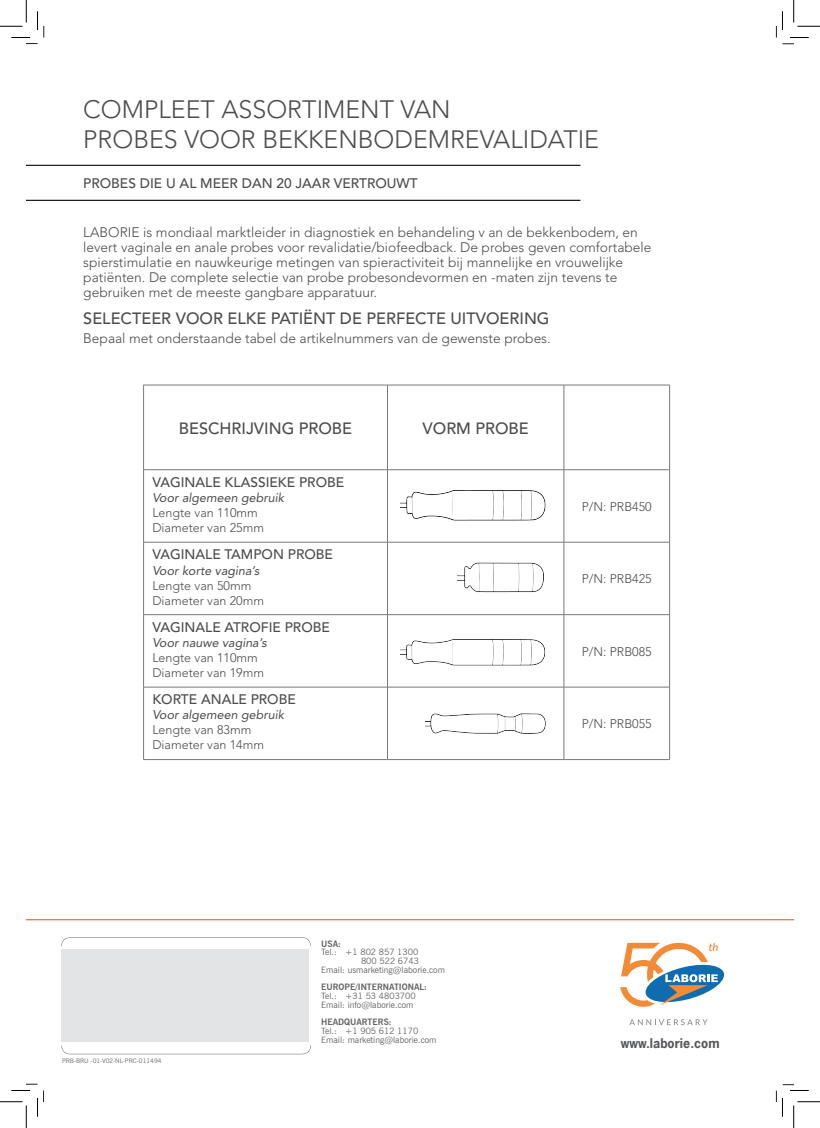
<style>
.page{position:relative;width:820px;height:1128px;background:#fff}
.page>*{position:absolute;margin:0;border:0;box-sizing:border-box;transform-origin:0 0}
.t1{font:300 25px/30px "Avenir LT Std";color:#4b4c4d}
.t2{font:500 16.25px "Avenir LT Std";color:#4b4c4d}
.t3{font:300 13.75px/15px "Avenir LT Std";color:#4b4c4d}
.t4{font:500 13.75px "Avenir LT Std";color:#4b4c4d}
.t5{font:italic 12.5px/15px "Avenir LT Std";color:#4b4c4d}
.t6{font:300 12.5px "Avenir LT Std";color:#4b4c4d}
.Body_text{font:700 12.5px "News Gothic Std";color:#57585a}
.t7{font:8.75px "News Gothic BT";color:#636366}
.t8{font:700 8.75px "News Gothic BT";color:#636366}
.t9{font:6.25px "News Gothic BT";color:#636366}
.s1{font-weight:300;font-style:normal}
</style>
<div class="page">
<hr style="left:26px;top:165px;width:554px;height:1px;background:#231f20">
<hr style="left:26px;top:200px;width:554px;height:1px;background:#231f20">
<hr style="left:143px;top:470px;width:1px;height:72px;background:#76787b">
<hr style="left:387px;top:470px;width:1px;height:72px;background:#76787b">
<hr style="left:563px;top:470px;width:1px;height:72px;background:#76787b">
<hr style="left:669px;top:470px;width:1px;height:72px;background:#76787b">
<hr style="left:143px;top:542px;width:244px;height:1px;background:#76787b">
<hr style="left:143px;top:542px;width:1px;height:72px;background:#76787b">
<hr style="left:387px;top:542px;width:176px;height:1px;background:#76787b">
<hr style="left:387px;top:542px;width:1px;height:72px;background:#76787b">
<hr style="left:563px;top:542px;width:106px;height:1px;background:#76787b">
<hr style="left:563px;top:542px;width:1px;height:72px;background:#76787b">
<hr style="left:669px;top:542px;width:1px;height:72px;background:#76787b">
<hr style="left:143px;top:614px;width:244px;height:1px;background:#76787b">
<hr style="left:143px;top:614px;width:1px;height:73px;background:#76787b">
<hr style="left:387px;top:614px;width:176px;height:1px;background:#76787b">
<hr style="left:387px;top:614px;width:1px;height:73px;background:#76787b">
<hr style="left:563px;top:614px;width:106px;height:1px;background:#76787b">
<hr style="left:563px;top:614px;width:1px;height:73px;background:#76787b">
<hr style="left:669px;top:614px;width:1px;height:73px;background:#76787b">
<hr style="left:143px;top:687px;width:244px;height:1px;background:#76787b">
<hr style="left:143px;top:687px;width:1px;height:72px;background:#76787b">
<hr style="left:387px;top:687px;width:176px;height:1px;background:#76787b">
<hr style="left:387px;top:687px;width:1px;height:72px;background:#76787b">
<hr style="left:563px;top:687px;width:106px;height:1px;background:#76787b">
<hr style="left:563px;top:687px;width:1px;height:72px;background:#76787b">
<hr style="left:669px;top:687px;width:1px;height:72px;background:#76787b">
<hr style="left:143px;top:759px;width:244px;height:1px;background:#76787b">
<hr style="left:387px;top:759px;width:176px;height:1px;background:#76787b">
<hr style="left:563px;top:759px;width:106px;height:1px;background:#76787b">
<hr style="left:143px;top:385px;width:244px;height:1px;background:#76787b">
<hr style="left:143px;top:385px;width:1px;height:84px;background:#76787b">
<hr style="left:143px;top:469px;width:244px;height:1px;background:#76787b">
<hr style="left:387px;top:385px;width:176px;height:1px;background:#76787b">
<hr style="left:387px;top:385px;width:1px;height:84px;background:#76787b">
<hr style="left:563px;top:385px;width:106px;height:1px;background:#76787b">
<hr style="left:563px;top:385px;width:1px;height:84px;background:#76787b">
<hr style="left:669px;top:385px;width:1px;height:84px;background:#76787b">
<hr style="left:387px;top:469px;width:176px;height:1px;background:#76787b">
<hr style="left:563px;top:469px;width:106px;height:1px;background:#76787b">
<div style="left:61px;top:949px;width:247px;height:93px;background:#e3e4e5"></div>
<svg style="left:61px;top:937px;width:250px;height:9px"></svg>
<svg style="left:61px;top:1045px;width:250px;height:9px"></svg>
<hr style="left:26px;top:919px;width:767px;height:1px;background:#f37321">
<img style="left:400px;top:639px;width:146px;height:27px">
<img style="left:457px;top:562px;width:87px;height:31px">
<img style="left:425px;top:713px;width:121px;height:21px">
<img style="left:400px;top:490px;width:146px;height:31px">
<svg style="left:629px;top:1019px;width:78px;height:6px"></svg>
<svg style="left:620px;top:942px;width:103px;height:64px"></svg>
<svg style="left:0;top:0;width:44px;height:44px"></svg>
<svg style="left:0;top:1083px;width:44px;height:44px"></svg>
<svg style="left:775px;top:0;width:44px;height:44px"></svg>
<svg style="left:775px;top:1084px;width:44px;height:43px"></svg>
<p class="t1" style="left:83px;top:95px;width:517px">COMPLEET ASSORTIMENT VAN<br>PROBES VOOR BEKKENBODEMREVALIDATIE</p>
<p class="t4" style="left:83px;top:175px;width:336px">PROBES DIE U AL MEER DAN 20 JAAR VERTROUWT</p>
<p class="t3" style="left:83px;top:225px;width:569px">LABORIE is mondiaal marktleider in diagnostiek en behandeling v an de bekkenbodem, en levert vaginale en anale probes voor revalidatie/biofeedback. De probes geven comfortabele spierstimulatie en nauwkeurige metingen van spieractiviteit bij mannelijke en vrouwelijke patiënten. De complete selectie van probe probesondevormen en -maten zijn tevens te gebruiken met de meeste gangbare apparatuur.</p>
<p class="t3" style="left:83px;top:331px;width:468px">Bepaal met onderstaande tabel de artikelnummers van de gewenste probes.</p>
<p class="t2" style="left:83px;top:309px;width:467px">SELECTEER VOOR ELKE PATIËNT DE PERFECTE UITVOERING</p>
<p class="t2" style="left:179px;top:418px;width:175px">BESCHRIJVING PROBE</p>
<p class="t2" style="left:422px;top:418px;width:108px">VORM PROBE</p>
<p class="t4" style="left:152px;top:474px;width:193px">VAGINALE KLASSIEKE PROBE</p>
<p class="t5" style="left:152px;top:490px;width:133px">Voor algemeen gebruik<br><span class="s1">Lengte van 110mm</span></p>
<p class="t6" style="left:152px;top:520px;width:113px">Diameter van 25mm</p>
<p class="t4" style="left:152px;top:546px;width:182px">VAGINALE TAMPON PROBE</p>
<p class="t5" style="left:152px;top:563px;width:109px">Voor korte vagina’s<br><span class="s1">Lengte van 50mm</span></p>
<p class="t6" style="left:152px;top:593px;width:113px">Diameter van 20mm</p>
<p class="t4" style="left:152px;top:619px;width:179px">VAGINALE ATROFIE PROBE</p>
<p class="t5" style="left:152px;top:635px;width:116px">Voor nauwe vagina’s<br><span class="s1">Lengte van 110mm</span></p>
<p class="t6" style="left:152px;top:665px;width:113px">Diameter van 19mm</p>
<p class="t4" style="left:152px;top:691px;width:145px">KORTE ANALE PROBE</p>
<p class="t5" style="left:152px;top:707px;width:133px">Voor algemeen gebruik<br><span class="s1">Lengte van 83mm</span></p>
<p class="t6" style="left:152px;top:737px;width:113px">Diameter van 14mm</p>
<p class="t6" style="left:581px;top:499px;width:71px">P/N: PRB450</p>
<p class="t6" style="left:581px;top:571px;width:71px">P/N: PRB425</p>
<p class="t6" style="left:581px;top:644px;width:71px">P/N: PRB085</p>
<p class="t6" style="left:581px;top:716px;width:71px">P/N: PRB055</p>
<p class="t9" style="left:62px;top:1057px;width:101px">PRB-BRU -01-V02-NL-PRC-011494</p>
<p class="t8" style="left:321px;top:938px;width:21px">USA:</p>
<p class="t7" style="left:321px;top:946px;width:99px">Tel.: +1 802 857 1300</p>
<p class="t7" style="left:361px;top:955px;width:59px">800 522 6743</p>
<p class="t7" style="left:321px;top:964px;width:125px">Email: usmarketing@laborie.com</p>
<p class="t8" style="left:321px;top:981px;width:107px">EUROPE/INTERNATIONAL:</p>
<p class="t7" style="left:321px;top:990px;width:96px">Tel.: +31 53 4803700</p>
<p class="t7" style="left:321px;top:999px;width:94px">Email: info@laborie.com</p>
<p class="t8" style="left:321px;top:1016px;width:72px">HEADQUARTERS:</p>
<p class="t7" style="left:321px;top:1025px;width:99px">Tel.: +1 905 612 1170</p>
<p class="t7" style="left:321px;top:1034px;width:117px">Email: marketing@laborie.com</p>
<p class="Body_text" style="left:620px;top:1035px;width:100px">www.laborie.com</p>
</div>
